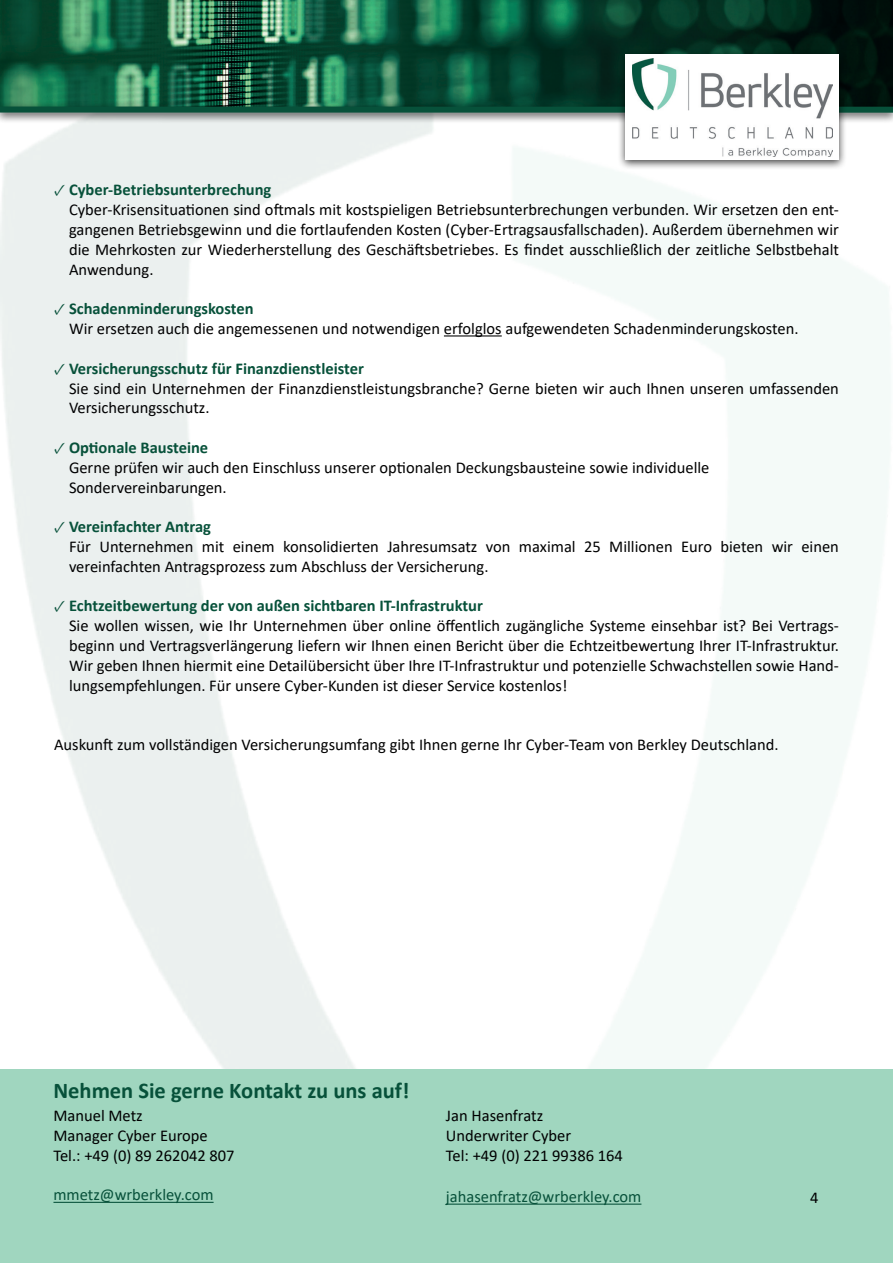
<style>
.page{position:relative;width:893px;height:1263px;background:#fff}
.page>*{position:absolute;margin:0;border:0;box-sizing:border-box;transform-origin:0 0}
.t1{font:700 22.5px "Calibri";color:#07513a}
.t2{font:16.5px/19.8px "Calibri";color:#000001}
.t3{font:16.5px "Calibri";color:#07513a}
.s1{font-family:"Minion Pro";color:#07513a}
.s2{font-weight:700;color:#07513a}
</style>
<div class="page">
<div style="left:0;top:1070px;width:893px;height:193px;background:#a0d6bf"></div>
<hr style="left:53px;top:1202px;width:161px;height:1px;background:#07513a">
<hr style="left:446px;top:1203px;width:195px;height:2px;background:#07513a">
<img style="left:0;top:1px;width:893px;height:100px">
<div style="left:0;top:101px;width:893px;height:23px;background:#000001;opacity:.75"></div>
<div style="left:0;top:107px;width:893px;height:6px;background:#07513a"></div>
<div style="left:617px;top:49px;width:230px;height:121px;background:#000001;opacity:.75"></div>
<div style="left:625px;top:54px;width:214px;height:105px;background:#fff"></div>
<img style="left:632px;top:59px;width:200px;height:97px">
<hr style="left:444px;top:335px;width:58px;height:1px;background:#000001">
<p class="t2" style="left:69px;top:180px;width:771px;text-indent:-15px"><span class="s1">✓</span> <span class="s2">Cyber-Betriebsunterbrechung<br></span>Cyber-Krisensituationen sind oftmals mit kostspieligen Betriebsunterbrechungen verbunden. Wir ersetzen den ent&shy;gangenen Betriebsgewinn und die fortlaufenden Kosten (Cyber-Ertragsausfallschaden). Außerdem übernehmen wir die Mehrkosten zur Wiederherstellung des Geschäftsbetriebes. Es findet ausschließlich der zeitliche Selbstbehalt Anwendung.</p>
<p class="t2" style="left:69px;top:298px;width:731px;text-indent:-15px"><span class="s1">✓</span> <span class="s2">Schadenminderungskosten<br></span>Wir ersetzen auch die angemessenen und notwendigen erfolglos aufgewendeten Schadenminderungskosten.</p>
<p class="t2" style="left:69px;top:358px;width:771px;text-indent:-15px"><span class="s1">✓</span> <span class="s2">Versicherungsschutz für Finanzdienstleister<br></span>Sie sind ein Unternehmen der Finanzdienstleistungsbranche? Gerne bieten wir auch Ihnen unseren umfassenden<br>Versicherungsschutz.</p>
<p class="t2" style="left:69px;top:437px;width:642px;text-indent:-15px"><span class="s1">✓</span> <span class="s2">Optionale Bausteine<br></span>Gerne prüfen wir auch den Einschluss unserer optionalen Deckungsbausteine sowie individuelle<br>Sondervereinbarungen.</p>
<p class="t2" style="left:69px;top:516px;width:771px;text-indent:-15px"><span class="s1">✓</span> <span class="s2">Vereinfachter Antrag<br></span>Für Unternehmen mit einem konsolidierten Jahresumsatz von maximal 25 Millionen Euro bieten wir einen vereinfachten Antragsprozess zum Abschluss der Versicherung.</p>
<p class="t2" style="left:69px;top:595px;width:771px;text-indent:-15px"><span class="s1">✓</span> <span class="s2">Echtzeitbewertung der von außen sichtbaren IT-Infrastruktur<br></span>Sie wollen wissen, wie Ihr Unternehmen über online öffentlich zugängliche Systeme einsehbar ist? Bei Vertrags&shy;beginn und Vertragsverlängerung liefern wir Ihnen einen Bericht über die Echtzeitbewertung Ihrer IT-Infrastruktur.<br>Wir geben Ihnen hiermit eine Detailübersicht über Ihre IT-Infrastruktur und potenzielle Schwachstellen sowie Hand&shy;lungsempfehlungen. Für unsere Cyber-Kunden ist dieser Service kostenlos!</p>
<p class="t2" style="left:54px;top:734px;width:726px">Auskunft zum vollständigen Versicherungsumfang gibt Ihnen gerne Ihr Cyber-Team von Berkley Deutschland.</p>
<h1 class="t1" style="left:53px;top:1075px;width:357px">Nehmen Sie gerne Kontakt zu uns auf!</h1>
<p class="t2" style="left:53px;top:1105px;width:183px">Manuel Metz<br>Manager Cyber Europe<br>Tel.: +49 (0) 89 262042 807</p>
<p class="t3" style="left:53px;top:1183px;width:162px">mmetz@wrberkley.com</p>
<p class="t2" style="left:446px;top:1105px;width:178px">Jan Hasenfratz<br>Underwriter Cyber<br>Tel: +49 (0) 221 99386 164</p>
<p class="t3" style="left:446px;top:1185px;width:197px">jahasenfratz@wrberkley.com</p>
<p class="t2" style="left:810px;top:1187px;width:10px">4</p>
</div>
